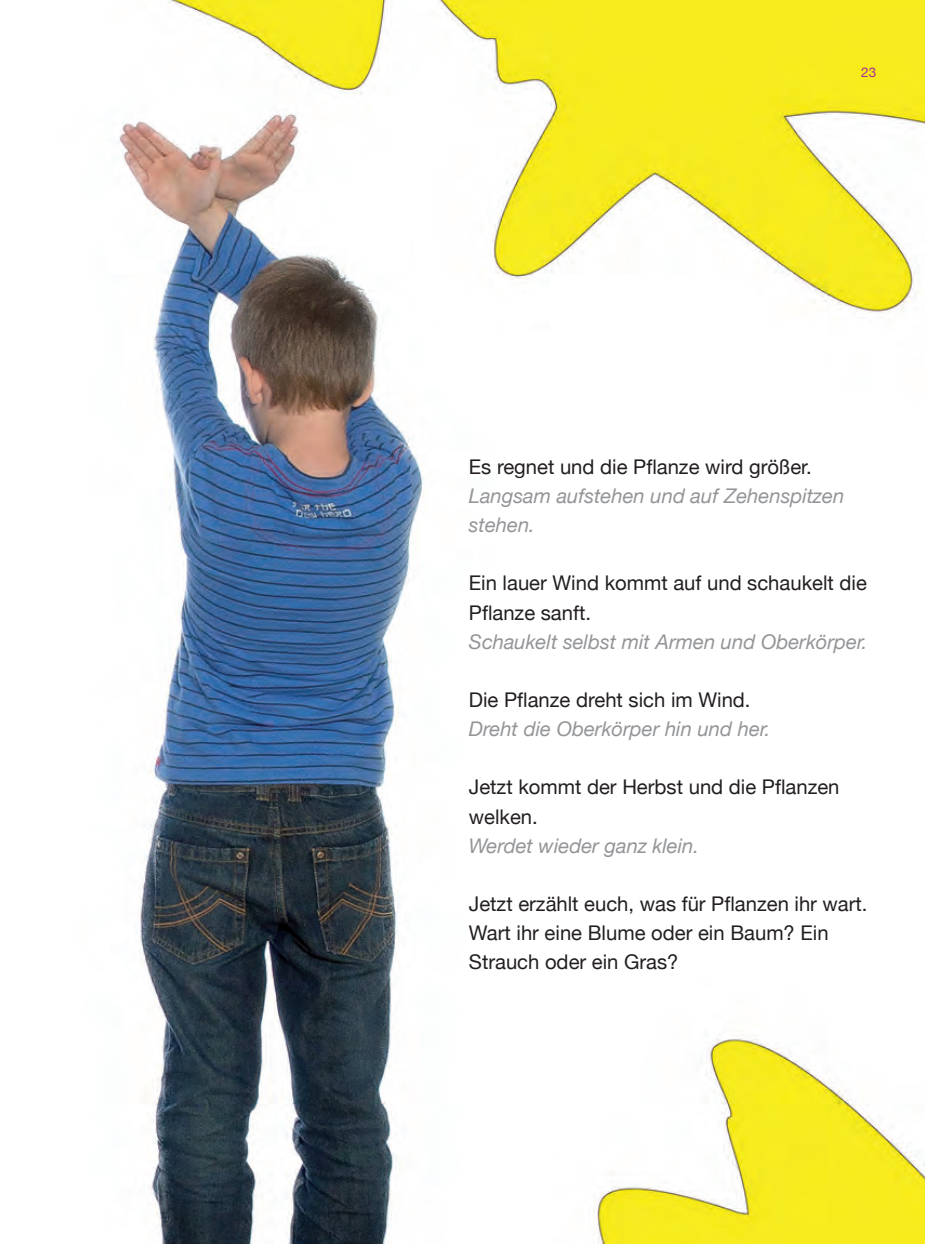
<style>
.page{position:relative;width:925px;height:1244px;background:#fff}
.page>*{position:absolute;margin:0;border:0;box-sizing:border-box;transform-origin:0 0}
.Helv_Text_Flatter{font:20.25px/29.2px "Helvetica Neue";color:#231f20}
.Helv_Text_Italic{font:italic 20.25px/29.2px "Helvetica Neue";color:#939598}
.t1{font:13.5px "Helvetica Neue";color:#a93193}
</style>
<div class="page">
<img style="left:118px;top:0;width:807px;height:1244px">
<p class="t1" style="left:861px;top:64px;width:17px">23</p>
<p class="Helv_Text_Flatter" style="left:469px;top:452px;width:344px">Es regnet und die Pflanze wird größer.</p>
<p class="Helv_Text_Italic" style="left:469px;top:481px;width:377px">Langsam aufstehen und auf Zehenspitzen stehen.</p>
<p class="Helv_Text_Flatter" style="left:469px;top:568px;width:400px">Ein lauer Wind kommt auf und schaukelt die<br>Pflanze sanft.</p>
<p class="Helv_Text_Italic" style="left:469px;top:626px;width:400px">Schaukelt selbst mit Armen und Oberkörper.</p>
<p class="Helv_Text_Flatter" style="left:469px;top:685px;width:283px">Die Pflanze dreht sich im Wind.</p>
<p class="Helv_Text_Italic" style="left:469px;top:714px;width:303px">Dreht die Oberkörper hin und her.</p>
<p class="Helv_Text_Flatter" style="left:469px;top:772px;width:372px">Jetzt kommt der Herbst und die Pflanzen welken.</p>
<p class="Helv_Text_Italic" style="left:469px;top:830px;width:232px">Werdet wieder ganz klein.</p>
<p class="Helv_Text_Flatter" style="left:469px;top:889px;width:400px">Jetzt erzählt euch, was für Pflanzen ihr wart.<br>Wart ihr eine Blume oder ein Baum? Ein<br>Strauch oder ein Gras?</p>
</div>
